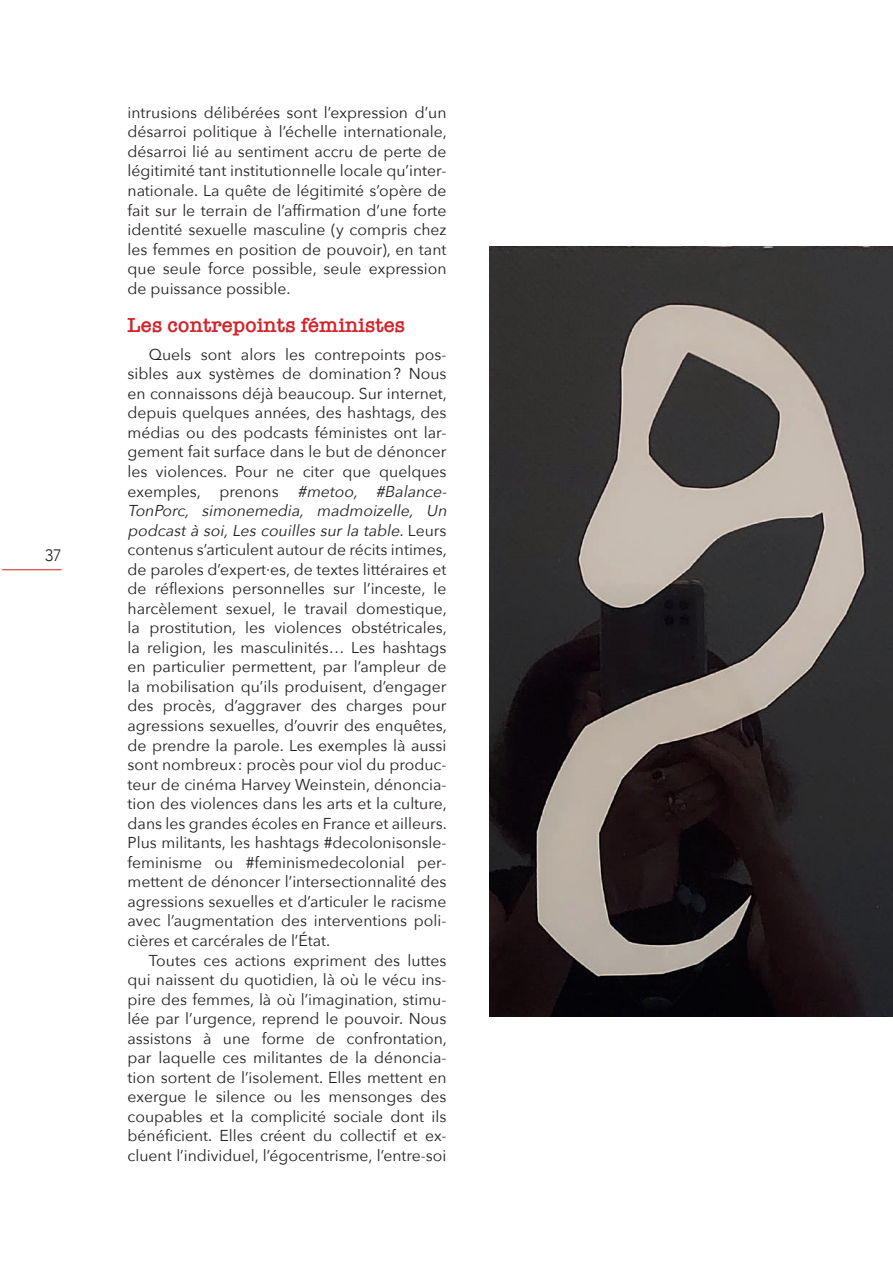
<style>
.page{position:relative;width:893px;height:1263px;background:#fff}
.page>*{position:absolute;margin:0;border:0;box-sizing:border-box;transform-origin:0 0}
.t1{font:600 21px "American Typewriter";color:#d1232a}
.t2{font:300 16.5px "Avenir";color:#231f20}
.t3{font:15.75px/19.5px "Avenir Next";color:#231f20;text-align:justify}
.s1{font-style:italic}
</style>
<div class="page">
<hr style="left:2px;top:569px;width:60px;height:1px;background:#d1232a">
<img style="left:489px;top:247px;width:404px;height:769px">
<p class="t2" style="left:45px;top:546px;width:18px">37</p>
<p class="t3" style="left:128px;top:102px;width:321px">intrusions délibérées sont l’expression d’un désarroi politique à l’échelle internationale, désarroi lié au sentiment accru de perte de légitimité tant institutionnelle locale qu’inter&shy;nationale. La quête de légitimité s’opère de fait sur le terrain de l’affirmation d’une forte identité sexuelle masculine (y compris chez les femmes en position de pouvoir), en tant que seule force possible, seule expression de puissance possible.</p>
<h1 class="t1" style="left:128px;top:309px;width:279px">Les contrepoints féministes</h1>
<p class="t3" style="left:128px;top:344px;width:325px;text-align:left;text-indent:21px">Quels sont alors les contrepoints pos&shy;sibles aux systèmes de domination? Nous en connaissons déjà beaucoup. Sur internet, depuis quelques années, des hashtags, des médias ou des podcasts féministes ont lar&shy;gement fait surface dans le but de dénoncer les violences. Pour ne citer que quelques exemples, prenons <span class="s1">#metoo, #Balance-TonPorc, simonemedia, madmoizelle, Un podcastà soi,Lescouillessurla table.</span>Le u rs contenus s’articulent autour de récits intimes, de paroles d’expert·es, de textes littéraires et de réflexions personnelles sur l’inceste, le harcèlement sexuel, le travail domestique, la prostitution, les violences obstétricales, la religion, les masculinités… Les hashtags en particulier permettent, par l’ampleur de la mobilisation qu’ils produisent, d’engager des procès, d’aggraver des charges pour agressions sexuelles, d’ouvrir des enquêtes, de prendre la parole. Les exemples là aussi sont nombreux : procès pour viol du produc&shy;teur de cinéma Harvey Weinstein, dénoncia&shy;tion des violences dans les arts et la culture, dans les grandes écoles en France et ailleurs.<br>Plus militants, les hashtags #decolonisonsle&shy;feminisme ou #feminismedecolonial per&shy;mettent de dénoncer l’intersectionnalité des agressions sexuelles et d’articuler le racisme avec l’augmentation des interventions poli&shy;cières et carcérales de l’État.</p>
<p class="t3" style="left:128px;top:949px;width:321px;text-indent:21px">Toutes ces actions expriment des luttes qui naissent du quotidien, là où le vécu ins&shy;pire des femmes, là où l’imagination, stimu&shy;lée par l’urgence, reprend le pouvoir. Nous assistons à une forme de confrontation, par laquelle ces militantes de la dénoncia&shy;tion sortent de l’isolement. Elles mettent en exergue le silence ou les mensonges des coupables et la complicité sociale dont ils bénéficient. Elles créent du collectif et ex&shy;cluent l’individuel, l’égocentrisme, l’entre-soi</p>
</div>
